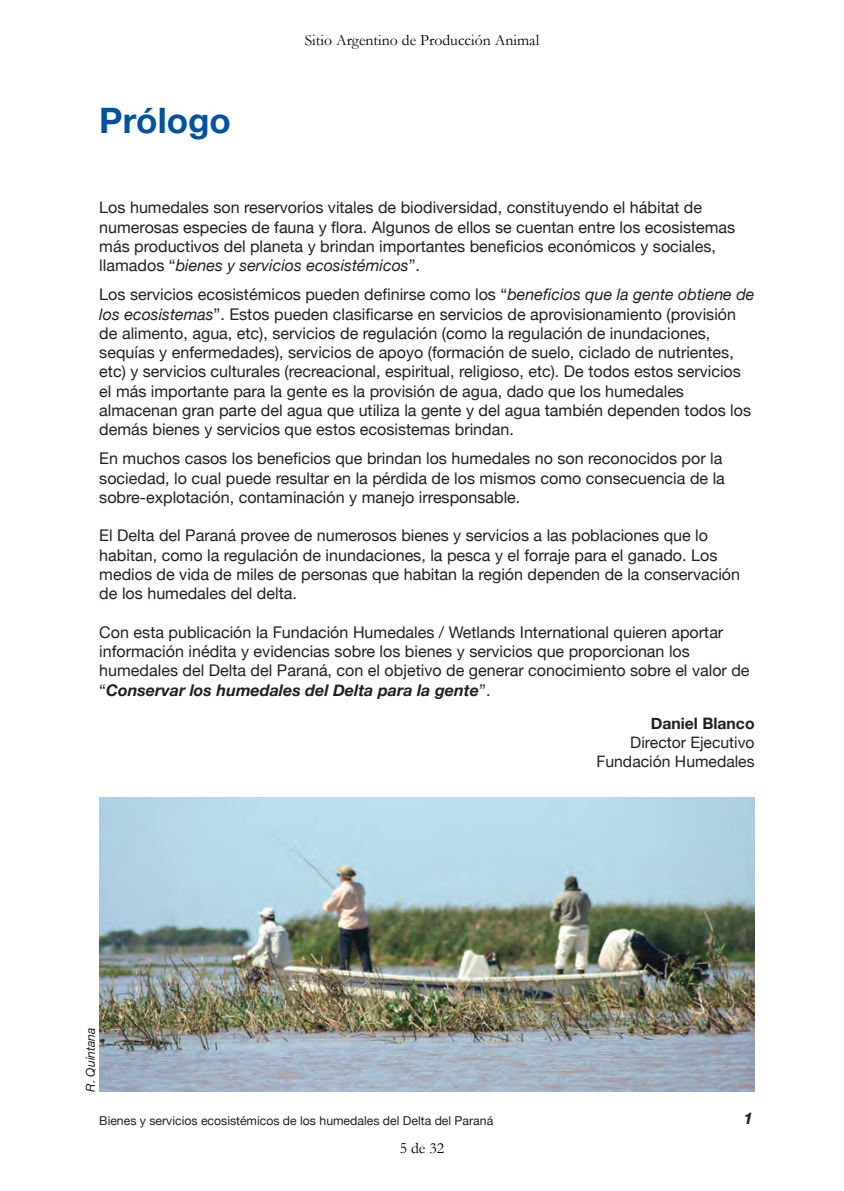
<style>
.page{position:relative;width:844px;height:1191px;background:#fff}
.page>*{position:absolute;margin:0;border:0;box-sizing:border-box;transform-origin:0 0}
.t1{font:700 35px "Helvetica Neue";color:#0153a0}
.t2{font:16.1px/19.2px "Helvetica Neue";color:#231f20}
.t3{font:italic 700 16.1px "Helvetica Neue";color:#231f20}
.t4{font:15.75px "Garamond";color:#000}
.t5{font:15.75px/18.9px "Helvetica Neue";color:#231f20;text-align:right}
.t6{font:700 15.75px "Helvetica Neue";color:#231f20}
.t7{font:12.25px "Helvetica Neue";color:#231f20}
.t8{font:italic 12.25px "Helvetica Neue";letter-spacing:-.005em;color:#231f20}
.s1{font-style:italic}
.s2{font-weight:700;font-style:italic}
</style>
<div class="page">
<img style="left:99px;top:797px;width:655px;height:294px">
<h1 class="t1" style="left:99px;top:99px;width:133px">Prólogo</h1>
<p class="t4" style="left:304px;top:30px;width:236px">Sitio Argentino de Producción Animal</p>
<p class="t2" style="left:99px;top:198px;width:637px">Los humedales son reservorios vitales de biodiversidad, constituyendo el hábitat de numerosas especies de fauna y flora. Algunos de ellos se cuentan entre los ecosistemas más productivos del planeta y brindan importantes beneficios económicos y sociales, llamados “<span class="s1">bienes y servicios ecosistémicos</span>”.</p>
<p class="t2" style="left:99px;top:285px;width:656px">Los servicios ecosistémicos pueden definirse como los “<span class="s1">beneficios que la gente obtiene de los ecosistemas</span>”. Estos pueden clasificarse en servicios de aprovisionamiento (provisión de alimento, agua, etc), servicios de regulación (como la regulación de inundaciones, sequías y enfermedades), servicios de apoyo (formación de suelo, ciclado de nutrientes, etc) y servicios culturales (recreacional, espiritual, religioso, etc). De todos estos servicios el más importante para la gente es la provisión de agua, dado que los humedales almacenan gran parte del agua que utiliza la gente y del agua también dependen todos los demás bienes y servicios que estos ecosistemas brindan.</p>
<p class="t2" style="left:99px;top:449px;width:627px">En muchos casos los beneficios que brindan los humedales no son reconocidos por la sociedad, lo cual puede resultar en la pérdida de los mismos como consecuencia de la sobre-explotación, contaminación y manejo irresponsable.</p>
<p class="t2" style="left:99px;top:526px;width:642px">El Delta del Paraná provee de numerosos bienes y servicios a las poblaciones que lo habitan, como la regulación de inundaciones, la pesca y el forraje para el ganado. Los medios de vida de miles de personas que habitan la región dependen de la conservación de los humedales del delta.</p>
<p class="t2" style="left:99px;top:622px;width:651px">Con esta publicación la Fundación Humedales / Wetlands International quieren aportar información inédita y evidencias sobre los bienes y servicios que proporcionan los humedales del Delta del Paraná, con el objetivo de generar conocimiento sobre el valor de “<span class="s2">Conservar los humedales del Delta para la gente</span>”.</p>
<p class="t6" style="left:650px;top:714px;width:105px">Daniel Blanco</p>
<p class="t5" style="left:596px;top:733px;width:160px">Director Ejecutivo<br>Fundación Humedales</p>
<p class="t8" style="left:83px;top:1091px;width:66px;rotate:-90deg">R. Quintana</p>
<p class="t7" style="left:99px;top:1113px;width:395px">Bienes y servicios ecosistémicos de los humedales del Delta del Paraná</p>
<p class="t3" style="left:743px;top:1108px;width:10px">1</p>
<p class="t4" style="left:399px;top:1137px;width:46px">5 de 32</p>
</div>
